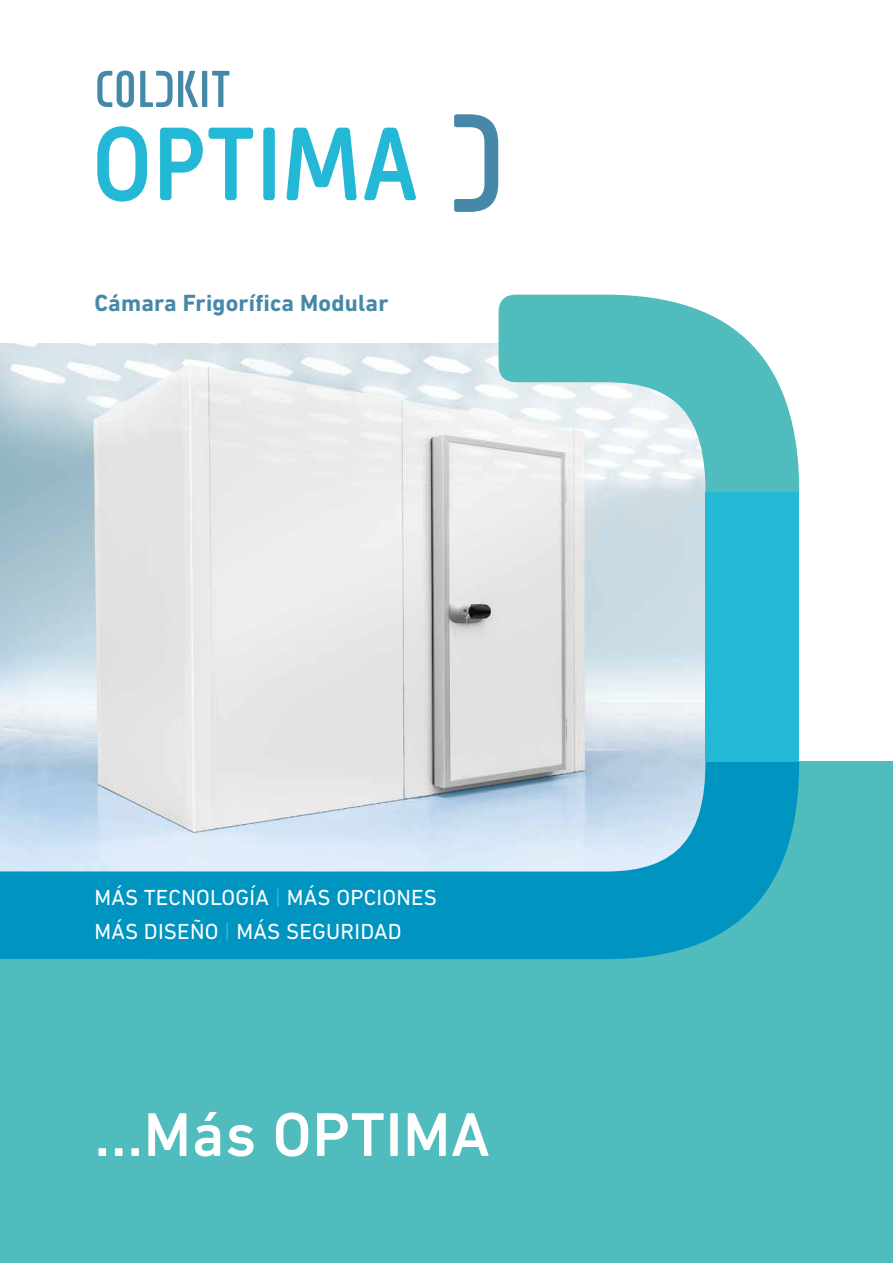
<style>
.page{position:relative;width:893px;height:1263px;background:#fff}
.page>*{position:absolute;margin:0;border:0;box-sizing:border-box;transform-origin:0 0}
.t1{font:500 62.7px "DIN Next LT Pro";letter-spacing:.01em;color:#fff}
.t2{font:700 23.85px "DIN Next LT Pro";letter-spacing:.01em;color:#4588a7}
.t3{font:22.2px/33.3px "DIN Next LT Pro";letter-spacing:.01em;color:#fff}
.s1{color:#23b9d6}
</style>
<div class="page">
<div style="left:0;top:762px;width:893px;height:501px;background:#50bcbd"></div>
<img style="left:0;top:343px;width:705px;height:419px">
<svg style="left:0;top:762px;width:799px;height:197px;background:#67b9d5"></svg>
<div style="left:705px;top:492px;width:94px;height:270px;background:#23b9d6"></div>
<svg style="left:499px;top:295px;width:300px;height:197px;fill:#50bcbd"></svg>
<svg style="left:97px;top:71px;width:132px;height:36px"></svg>
<svg style="left:97px;top:126px;width:50px;height:76px"></svg>
<svg style="left:160px;top:128px;width:93px;height:72px"></svg>
<div style="left:263px;top:128px;width:12px;height:72px;background:#23b9d6;border-radius:4px"></div>
<svg style="left:286px;top:128px;width:71px;height:72px"></svg>
<svg style="left:364px;top:128px;width:52px;height:72px"></svg>
<svg style="left:454px;top:114px;width:44px;height:98px"></svg>
<p class="t2" style="left:94px;top:289px;width:296px">Cámara Frigorífica Modular</p>
<p class="t3" style="left:94px;top:881px;width:344px">MÁS TECNOLOGÍA <span class="s1">|</span> MÁS OPCIONES<br>MÁS DISEÑO <span class="s1">|</span> MÁS SEGURIDAD</p>
<h1 class="t1" style="left:94px;top:1098px;width:397px">...Más OPTIMA</h1>
</div>
